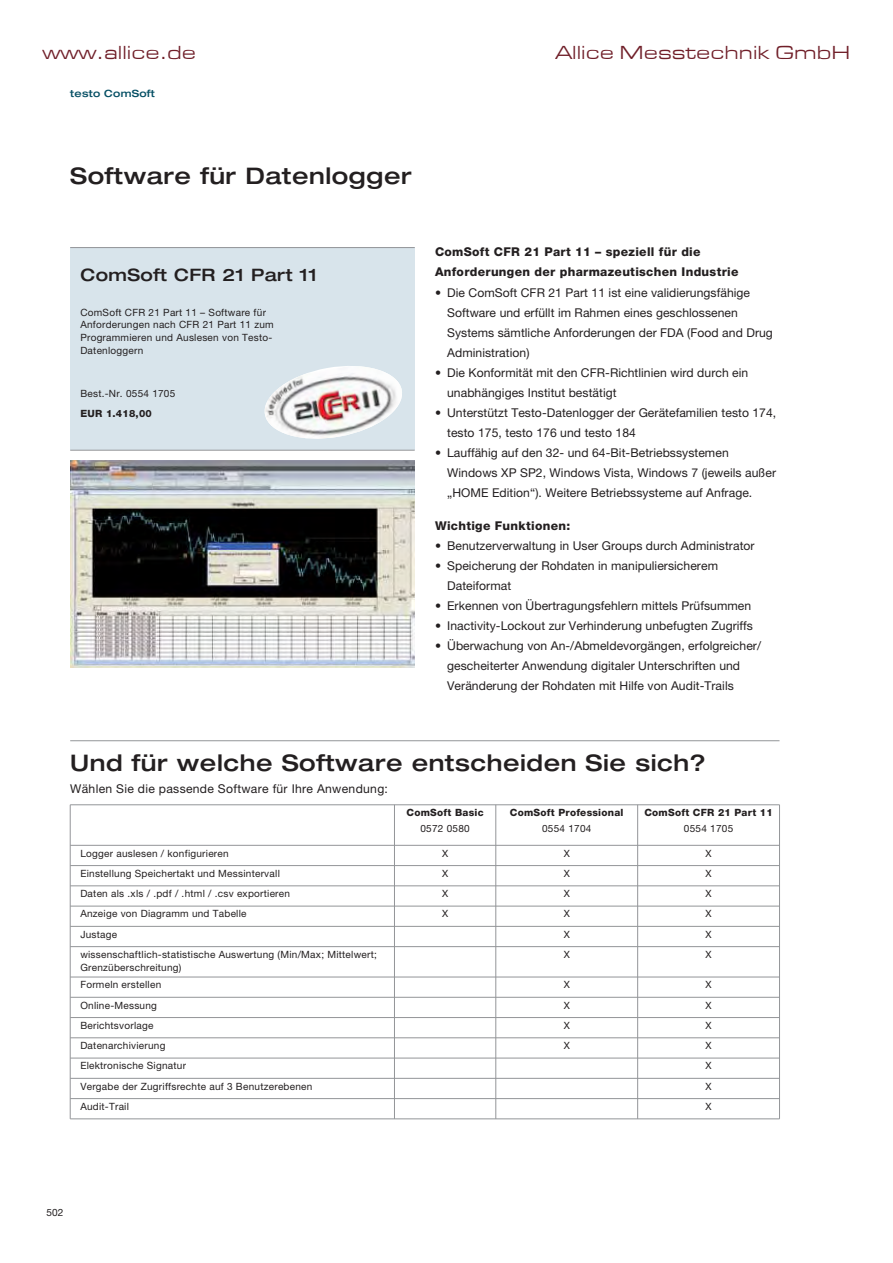
<style>
.page{position:relative;width:893px;height:1263px;background:#fff}
.page>*{position:absolute;margin:0;border:0;box-sizing:border-box;transform-origin:0 0}
.t1{font:500 expanded 22.8px "Helvetica Neue LTW1 G";letter-spacing:.025em;color:#231f20}
.t2{font:19.5px "Eurostile Extended Roman DTC";color:#701f29}
.t3{font:500 expanded 17.1px "Helvetica Neue LTW1 G";letter-spacing:.025em;color:#231f20}
.t4{font:12.15px/20px "Helvetica Neue LTW1 G";letter-spacing:.005em;color:#231f20}
.t5{font:800 12.15px/20px "Helvetica Neue LTW1 G";letter-spacing:.025em;color:#231f20}
.t6{font:12.15px "Helvetica Neue LTW1 G";letter-spacing:.025em;color:#231f20}
.t7{font:10.05px/20.2px "Helvetica Neue LTW1 G";letter-spacing:.025em;color:#231f20;text-align:justify}
.t8{font:800 10.05px "Helvetica Neue LTW1 G";letter-spacing:.025em;color:#231f20}
.t9{font:500 expanded 10.05px "Helvetica Neue LTW1 G";letter-spacing:.025em;color:#054f64}
</style>
<div class="page">
<div style="left:70px;top:248px;width:345px;height:202px;background:#d8e4eb"></div>
<hr style="left:70px;top:247px;width:345px;height:1px;background:#939598">
<hr style="left:70px;top:450px;width:345px;height:1px;background:#939598">
<hr style="left:70px;top:740px;width:709px;height:1px;background:#939598">
<hr style="left:70px;top:804px;width:709px;height:1px;background:#939598">
<hr style="left:70px;top:845px;width:709px;height:1px;background:#939598">
<hr style="left:70px;top:865px;width:709px;height:1px;background:#939598">
<hr style="left:70px;top:885px;width:709px;height:1px;background:#939598">
<hr style="left:70px;top:906px;width:709px;height:1px;background:#939598">
<hr style="left:70px;top:926px;width:709px;height:1px;background:#939598">
<hr style="left:70px;top:946px;width:709px;height:1px;background:#939598">
<hr style="left:70px;top:977px;width:709px;height:1px;background:#939598">
<hr style="left:70px;top:997px;width:709px;height:1px;background:#939598">
<hr style="left:70px;top:1017px;width:709px;height:1px;background:#939598">
<hr style="left:70px;top:1037px;width:709px;height:1px;background:#939598">
<hr style="left:70px;top:1058px;width:709px;height:1px;background:#939598">
<hr style="left:70px;top:1078px;width:709px;height:1px;background:#939598">
<hr style="left:70px;top:1098px;width:709px;height:1px;background:#939598">
<hr style="left:70px;top:1119px;width:709px;height:1px;background:#939598">
<hr style="left:70px;top:805px;width:1px;height:314px;background:#939598">
<hr style="left:779px;top:805px;width:1px;height:314px;background:#939598">
<hr style="left:637px;top:805px;width:1px;height:314px;background:#939598">
<hr style="left:495px;top:805px;width:1px;height:314px;background:#939598">
<hr style="left:394px;top:805px;width:1px;height:314px;background:#939598">
<img style="left:70px;top:460px;width:345px;height:207px">
<img style="left:264px;top:366px;width:138px;height:73px">
<h2 class="t2" style="left:43px;top:43px;width:155px">www.allice.de</h2>
<h2 class="t2" style="left:555px;top:43px;width:296px">Allice Messtechnik GmbH</h2>
<p class="t9" style="left:70px;top:90px;width:86px">testo ComSoft</p>
<h1 class="t1" style="left:70px;top:168px;width:343px">Software für Datenlogger</h1>
<h3 class="t3" style="left:80px;top:269px;width:238px">ComSoft CFR 21 Part 11</h3>
<p class="t7" style="left:80px;top:306px;width:195px;line-height:12.9px;text-align:left">ComSoft CFR 21 Part 11 – Software für<br>Anforderungen nach CFR 21 Part 11 zum<br>Programmieren und Auslesen von Testo-<br>Datenloggern</p>
<p class="t7" style="left:80px;top:384px;width:96px">Best.-Nr. 0554 1705</p>
<p class="t8" style="left:80px;top:410px;width:73px">EUR 1.418,00</p>
<p class="t5" style="left:435px;top:243px;width:305px">ComSoft CFR 21 Part 11 – speziell für die<br>Anforderungen der pharmazeutischen Industrie</p>
<p class="t4" style="left:447px;top:283px;width:327px;text-indent:-12px">• Die ComSoft CFR 21 Part 11 ist eine validierungsfähige Software und erfüllt im Rahmen eines geschlossenen Systems sämtliche Anforderungen der FDA (Food and Drug Administration)</p>
<p class="t4" style="left:447px;top:364px;width:303px;text-indent:-12px">• Die Konformität mit den CFR-Richtlinien wird durch ein unabhängiges Institut bestätigt</p>
<p class="t4" style="left:447px;top:404px;width:331px;text-indent:-12px">• Unterstützt Testo-Datenlogger der Gerätefamilien testo 174, testo 175, testo 176 und testo 184</p>
<p class="t4" style="left:447px;top:444px;width:330px;text-indent:-12px">• Lauffähig auf den 32- und 64-Bit-Betriebssystemen<br>Windows XP SP2, Windows Vista, Windows 7 (jeweils außer „HOME Edition“). Weitere Betriebssysteme auf Anfrage.</p>
<p class="t5" style="left:435px;top:516px;width:137px">Wichtige Funktionen:</p>
<p class="t4" style="left:435px;top:537px;width:321px">• Benutzerverwaltung in User Groups durch Administrator</p>
<p class="t4" style="left:447px;top:557px;width:272px;text-indent:-12px">• Speicherung der Rohdaten in manipuliersicherem<br>Dateiformat</p>
<p class="t4" style="left:435px;top:597px;width:318px">• Erkennen von Übertragungsfehlern mittels Prüfsummen</p>
<p class="t4" style="left:435px;top:617px;width:319px">• Inactivity-Lockout zur Verhinderung unbefugten Zugriffs</p>
<p class="t4" style="left:447px;top:637px;width:315px;text-indent:-12px">• Überwachung von An-/Abmeldevorgängen, erfolgreicher/ gescheiterter Anwendung digitaler Unterschriften und<br>Veränderung der Rohdaten mit Hilfe von Audit-Trails</p>
<h1 class="t1" style="left:70px;top:755px;width:637px">Und für welche Software entscheiden Sie sich?</h1>
<p class="t6" style="left:70px;top:785px;width:319px">Wählen Sie die passende Software für Ihre Anwendung:</p>
<p class="t7" style="left:80px;top:844px;width:298px;text-align:left">Logger auslesen / konfigurieren<br>Einstellung Speichertakt und Messintervall<br>Daten als .xls / .pdf / .html / .csv exportieren<br>Anzeige von Diagramm und Tabelle<br>Justage<br>wissenschaftlich-statistische Auswertung (Min/Max; Mittelwert;</p>
<p class="t7" style="left:80px;top:959px;width:103px;line-height:17.5px">Grenzüberschreitung)<br>Formeln erstellen</p>
<p class="t7" style="left:80px;top:996px;width:234px;text-align:left">Online-Messung<br>Berichtsvorlage<br>Datenarchivierung<br>Elektronische Signatur<br>Vergabe der Zugriffsrechte auf 3 Benutzerebenen<br>Audit-Trail</p>
<p class="t8" style="left:406px;top:809px;width:79px">ComSoft Basic</p>
<p class="t7" style="left:442px;top:844px;width:8px">X</p>
<p class="t7" style="left:564px;top:844px;width:8px">X</p>
<p class="t7" style="left:705px;top:844px;width:8px">X X X X X X</p>
<p class="t7" style="left:705px;top:975px;width:8px">X X X X X X X</p>
<p class="t8" style="left:510px;top:809px;width:115px">ComSoft Professional</p>
<p class="t8" style="left:644px;top:809px;width:130px">ComSoft CFR 21 Part 11</p>
<p class="t7" style="left:420px;top:819px;width:51px">0572 0580</p>
<p class="t7" style="left:542px;top:819px;width:51px">0554 1704</p>
<p class="t7" style="left:684px;top:819px;width:51px">0554 1705</p>
<p class="t7" style="left:564px;top:864px;width:8px">X X X X X</p>
<p class="t7" style="left:564px;top:975px;width:8px">X X X X</p>
<p class="t7" style="left:442px;top:864px;width:8px">X X X</p>
<p class="t7" style="left:47px;top:1203px;width:18px">502</p>
</div>
